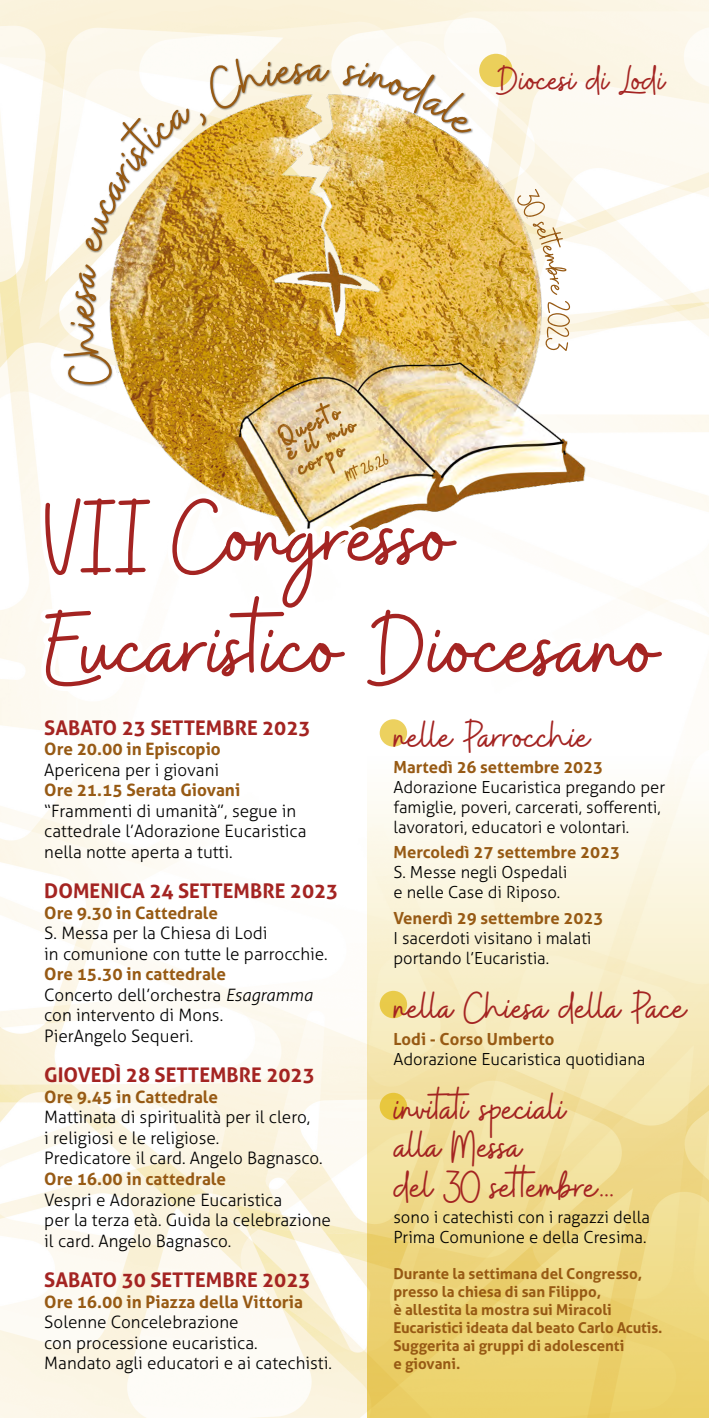
<style>
.page{position:relative;width:709px;height:1418px;background:#fff}
.page>*{position:absolute;margin:0;border:0;box-sizing:border-box;transform-origin:0 0}
.t1{font:106.69px/111.2px "Buffalo";letter-spacing:-.05em;color:#a42422;scale:1.04 1}
.t2{font:45.38px/39.1px "Buffalo";letter-spacing:-.055em;color:#a42422}
.t3{font:41.88px "Buffalo";letter-spacing:-.055em;color:#a42422}
.t4{font:700 20.19px "Aller";color:#a42422}
.t5{font:300 17.06px/20.5px "Aller";color:#000}
.t6{font:700 17.06px "Aller";color:#975a14}
.t7{font:300 16.62px/19.9px "Aller";color:#000}
.t8{font:700 16.62px "Aller";color:#975a14}
.t9{font:700 15px/18px "Aller";color:#975a14}
.s1{font-weight:700;color:#975a14}
.s2{font-style:italic}
</style>
<div class="page">
<img style="left:0;top:0;width:709px;height:1417px">
<img style="left:41px;top:27px;width:576px;height:461px">
<img style="left:64px;top:59px;width:407px;height:326px">
<svg style="left:516px;top:189px;width:54px;height:162px"></svg>
<svg style="left:35px;top:488px;width:638px;height:227px"></svg>
<div style="left:479px;top:54px;width:33px;height:33px;background:#ebcf5a;border-radius:50%"></div>
<svg style="left:368px;top:719px;width:341px;height:698px"></svg>
<div style="left:380px;top:719px;width:27px;height:27px;background:#ecd15f;border-radius:50%"></div>
<div style="left:380px;top:990px;width:27px;height:28px;background:#e9ca4a;border-radius:50%"></div>
<div style="left:380px;top:1092px;width:27px;height:28px;background:#e8c73e;border-radius:50%"></div>
<h3 class="t3" style="left:496px;top:56px;width:172px">Diocesi di Lodi</h3>
<h1 class="t1" style="left:45px;top:482px;width:594px">VII Congresso<br>Eucaristico Diocesano</h1>
<p class="t4" style="left:44px;top:715px;width:268px">Sabato 23 settembre 2023</p>
<p class="t6" style="left:44px;top:738px;width:178px">Ore 20.00 in Episcopio</p>
<p class="t5" style="left:44px;top:759px;width:176px">Apericena per i giovani</p>
<p class="t6" style="left:44px;top:779px;width:197px">Ore 21.15 Serata Giovani</p>
<p class="t5" style="left:44px;top:800px;width:264px">“Frammenti di umanità”, segue in cattedrale l’Adorazione Eucaristica nella notte aperta a tutti.</p>
<p class="t4" style="left:44px;top:878px;width:295px">domenica 24 settembre 2023</p>
<p class="t6" style="left:44px;top:902px;width:175px">Ore 9.30 in Cattedrale</p>
<p class="t5" style="left:44px;top:923px;width:285px">S. Messa per la Chiesa di Lodi<br>in comunione con tutte le parrocchie.</p>
<p class="t5" style="left:44px;top:964px;width:270px"><span class="s1">Ore 15.30 in cattedrale<br></span>Concerto dell’orchestra <span class="s2">Esagramma </span>con intervento di Mons.<br>PierAngelo Sequeri.</p>
<p class="t4" style="left:44px;top:1062px;width:272px">giovedì 28 settembre 2023</p>
<p class="t6" style="left:44px;top:1086px;width:175px">Ore 9.45 in Cattedrale</p>
<p class="t5" style="left:44px;top:1107px;width:280px">Mattinata di spiritualità per il clero,<br>i religiosi e le religiose.<br>Predicatore il card. Angelo Bagnasco.</p>
<p class="t6" style="left:44px;top:1168px;width:183px">Ore 16.00 in cattedrale</p>
<p class="t5" style="left:44px;top:1189px;width:288px">Vespri e Adorazione Eucaristica<br>per la terza età. Guida la celebrazione il card. Angelo Bagnasco.</p>
<p class="t4" style="left:44px;top:1267px;width:268px">sabato 30 settembre 2023</p>
<p class="t6" style="left:44px;top:1290px;width:260px">Ore 16.00 in Piazza della Vittoria</p>
<p class="t5" style="left:44px;top:1311px;width:289px">Solenne Concelebrazione<br>con processione eucaristica.<br>Mandato agli educatori e ai catechisti.</p>
<h2 class="t2" style="left:393px;top:717px;width:200px">nelle Parrocchie</h2>
<p class="t8" style="left:393px;top:757px;width:211px">Martedì 26 settembre 2023</p>
<p class="t7" style="left:393px;top:777px;width:273px">Adorazione Eucaristica pregando per famiglie, poveri, carcerati, sofferenti, lavoratori, educatori e volontari.</p>
<p class="t8" style="left:393px;top:842px;width:228px">Mercoledì 27 settembre 2023</p>
<p class="t7" style="left:393px;top:862px;width:176px">S. Messe negli Ospedali e nelle Case di Riposo.</p>
<p class="t8" style="left:393px;top:907px;width:211px">Venerdì 29 settembre 2023</p>
<p class="t7" style="left:393px;top:927px;width:200px">I sacerdoti visitano i malati portando l’Eucaristia.</p>
<h2 class="t2" style="left:393px;top:988px;width:296px">nella Chiesa della Pace</h2>
<p class="t8" style="left:393px;top:1028px;width:163px">Lodi - Corso Umberto</p>
<p class="t7" style="left:393px;top:1048px;width:253px">Adorazione Eucaristica quotidiana</p>
<h2 class="t2" style="left:393px;top:1089px;width:222px">invitati speciali alla Messa<br>del 30 settembre...</h2>
<p class="t7" style="left:393px;top:1207px;width:258px">sono i catechisti con i ragazzi della<br>Prima Comunione e della Cresima.</p>
<p class="t9" style="left:393px;top:1264px;width:270px">Durante la settimana del Congresso, presso la chiesa di san Filippo,<br>è allestita la mostra sui Miracoli<br>Eucaristici ideata dal beato Carlo Acutis.<br>Suggerita ai gruppi di adolescenti<br>e giovani.</p>
</div>
